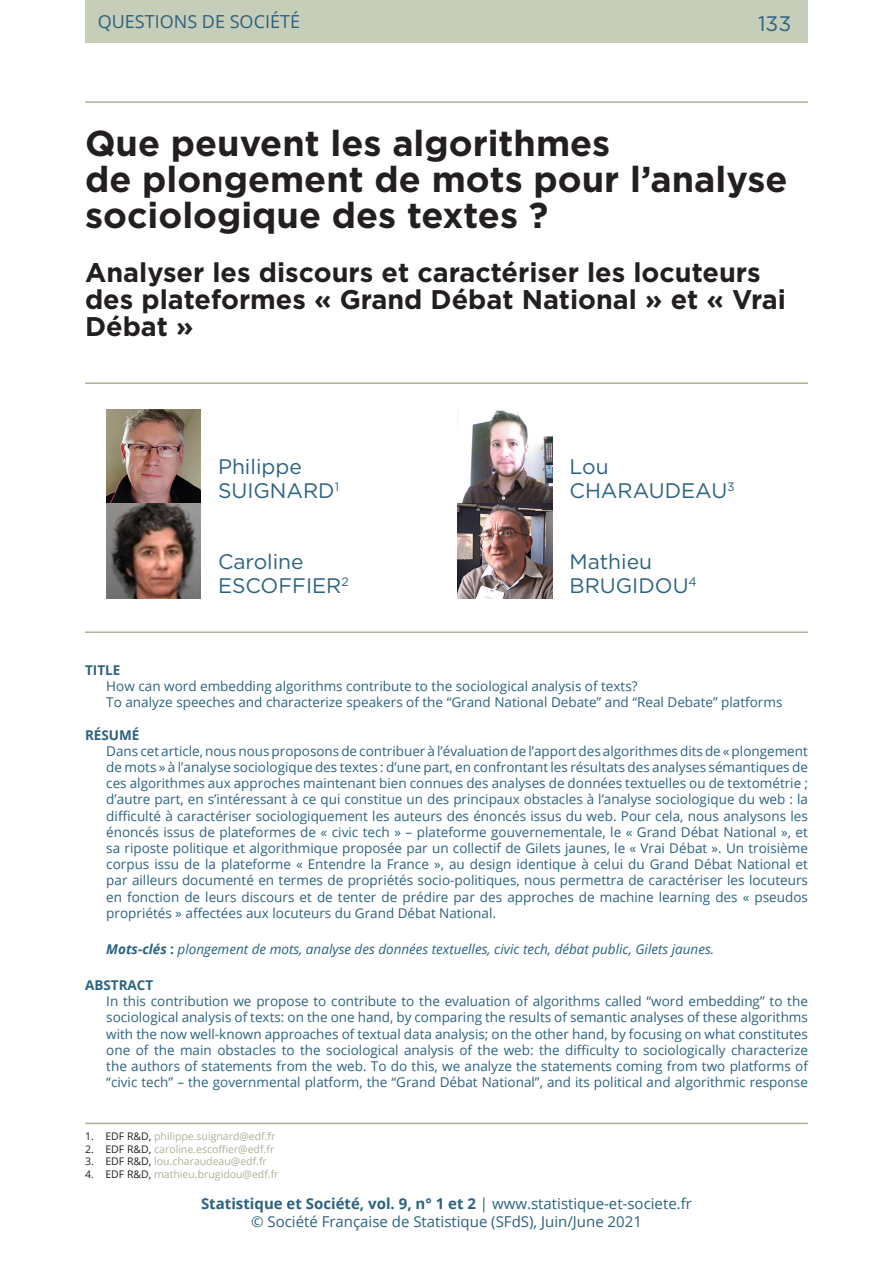
<style>
.page{position:relative;width:893px;height:1263px;background:#fff}
.page>*{position:absolute;margin:0;border:0;box-sizing:border-box;transform-origin:0 0}
.Title_24{font:700 36px/36px "Gotham";color:#231f20}
.Title_18{font:700 27px/27px "Gotham";color:#231f20}
.Author{font:21px "Gotham";color:#2b627f}
.Title_14_green{font:18px "Open Sans";color:#2b627f}
.t1{font:15px/18px "Open Sans";color:#2b627f;text-align:center}
.t2{font:13.5px/16.2px "Open Sans";color:#2b627f;text-align:justify}
.t3{font:italic 13.5px "Open Sans";color:#2b627f}
.t4{font:700 13.5px "Open Sans";color:#2b627f}
.Footnote{font:10.5px "Open Sans";color:#a9b395}
.s1{font-weight:700}
.s2{font-weight:700;font-style:normal}
.s3{color:#231f20}
</style>
<div class="page">
<div style="left:85px;top:0;width:723px;height:43px;background:#c6cdb8"></div>
<hr style="left:85px;top:1123px;width:723px;height:1px;background:#a9b395">
<hr style="left:85px;top:631px;width:723px;height:2px;background:#a9b395">
<hr style="left:85px;top:382px;width:723px;height:2px;background:#a9b395">
<hr style="left:85px;top:101px;width:723px;height:2px;background:#a9b395">
<img style="left:106px;top:409px;width:95px;height:189px">
<img style="left:458px;top:410px;width:94px;height:188px">
<p class="Title_14_green" style="left:98px;top:10px;width:204px">QUESTIONS DE SOCIÉTÉ</p>
<h3 class="Author" style="left:758px;top:11px;width:35px">133</h3>
<p class="Title_24" style="left:85px;top:125px;width:527px">Que peuvent les algorithmes</p>
<p class="Title_24" style="left:85px;top:161px;width:704px">de plongement de mots pour l’analyse sociologique des textes ?</p>
<p class="Title_18" style="left:85px;top:259px;width:702px">Analyser les discours et caractériser les locuteurs des plateformes « Grand Débat National » et « Vrai<br>Débat »</p>
<p class="Author" style="left:218px;top:453px;width:85px">Philippe</p>
<p class="Author" style="left:218px;top:477px;width:123px">SUIGNARD<sup>1</sup></p>
<p class="Author" style="left:218px;top:548px;width:87px">Caroline</p>
<p class="Author" style="left:218px;top:572px;width:132px">ESCOFFIER<sup>2</sup></p>
<p class="Author" style="left:569px;top:453px;width:41px">Lou</p>
<p class="Author" style="left:569px;top:477px;width:167px">CHARAUDEAU<sup>3</sup></p>
<p class="Author" style="left:569px;top:548px;width:84px">Mathieu</p>
<p class="Author" style="left:569px;top:572px;width:129px">BRUGIDOU<sup>4</sup></p>
<p class="t4" style="left:85px;top:660px;width:37px">TITLE</p>
<p class="t2" style="left:106px;top:678px;width:533px">How can word embedding algorithms contribute to the sociological analysis of texts?</p>
<p class="t2" style="left:106px;top:694px;width:678px">To analyze speeches and characterize speakers of the “Grand National Debate” and “Real Debate” platforms</p>
<p class="t4" style="left:85px;top:725px;width:56px">RÉSUMÉ</p>
<p class="t2" style="left:106px;top:742px;width:703px">Dans cet article, nous nous proposons de contribuer à l’évaluation de l’apport des algorithmes dits de « plongement de mots » à l’analyse sociologique des textes : d’une part, en confrontant les résultats des analyses sémantiques de ces algorithmes aux approches maintenant bien connues des analyses de données textuelles ou de textométrie ; d’autre part, en s’intéressant à ce qui constitue un des principaux obstacles à l’analyse sociologique du web : la difficulté à caractériser sociologiquement les auteurs des énoncés issus du web. Pour cela, nous analysons les énoncés issus de plateformes de « civic tech » – plateforme gouvernementale, le « Grand Débat National », et sa riposte politique et algorithmique proposée par un collectif de Gilets jaunes, le « Vrai Débat ». Un troisième corpus issu de la plateforme « Entendre la France », au design identique à celui du Grand Débat National et par ailleurs documenté en termes de propriétés socio-politiques, nous permettra de caractériser les locuteurs en fonction de leurs discours et de tenter de prédire par des approches de machine learning des « pseudos propriétés » affectées aux locuteurs du Grand Débat National.</p>
<p class="t3" style="left:106px;top:940px;width:609px"><span class="s1">Mots-clés</span> <span class="s2">:</span> plongement de mots, analyse des données textuelles, civic tech, débat public, Gilets jaunes.</p>
<p class="t4" style="left:85px;top:975px;width:70px">ABSTRACT</p>
<p class="t2" style="left:106px;top:993px;width:703px">In this contribution we propose to contribute to the evaluation of algorithms called “word embedding” to the sociological analysis of texts: on the one hand, by comparing the results of semantic analyses of these algorithms with the now well-known approaches of textual data analysis; on the other hand, by focusing on what constitutes one of the main obstacles to the sociological analysis of the web: the difficulty to sociologically characterize the authors of statements from the web. To do this, we analyze the statements coming from two platforms of “civic tech” – the governmental platform, the “Grand Débat National”, and its political and algorithmic response</p>
<p class="Footnote" style="left:85px;top:1129px;width:192px"><span class="s3">1. EDF R&amp;D,</span> philippe.suignard@edf.fr</p>
<p class="Footnote" style="left:85px;top:1142px;width:191px"><span class="s3">2. EDF R&amp;D,</span> caroline.escoffier@edf.fr</p>
<p class="Footnote" style="left:85px;top:1154px;width:183px"><span class="s3">3. EDF R&amp;D,</span> lou.charaudeau@edf.fr</p>
<p class="Footnote" style="left:85px;top:1167px;width:195px"><span class="s3">4. EDF R&amp;D,</span> mathieu.brugidou@edf.fr</p>
<p class="t1" style="left:201px;top:1194px;width:492px"><span class="s1">Statistique et Société, vol. 9, n° 1 et 2</span> | www.statistique-et-societe.fr © Société Française de Statistique (SFdS), Juin/June 2021</p>
</div>
